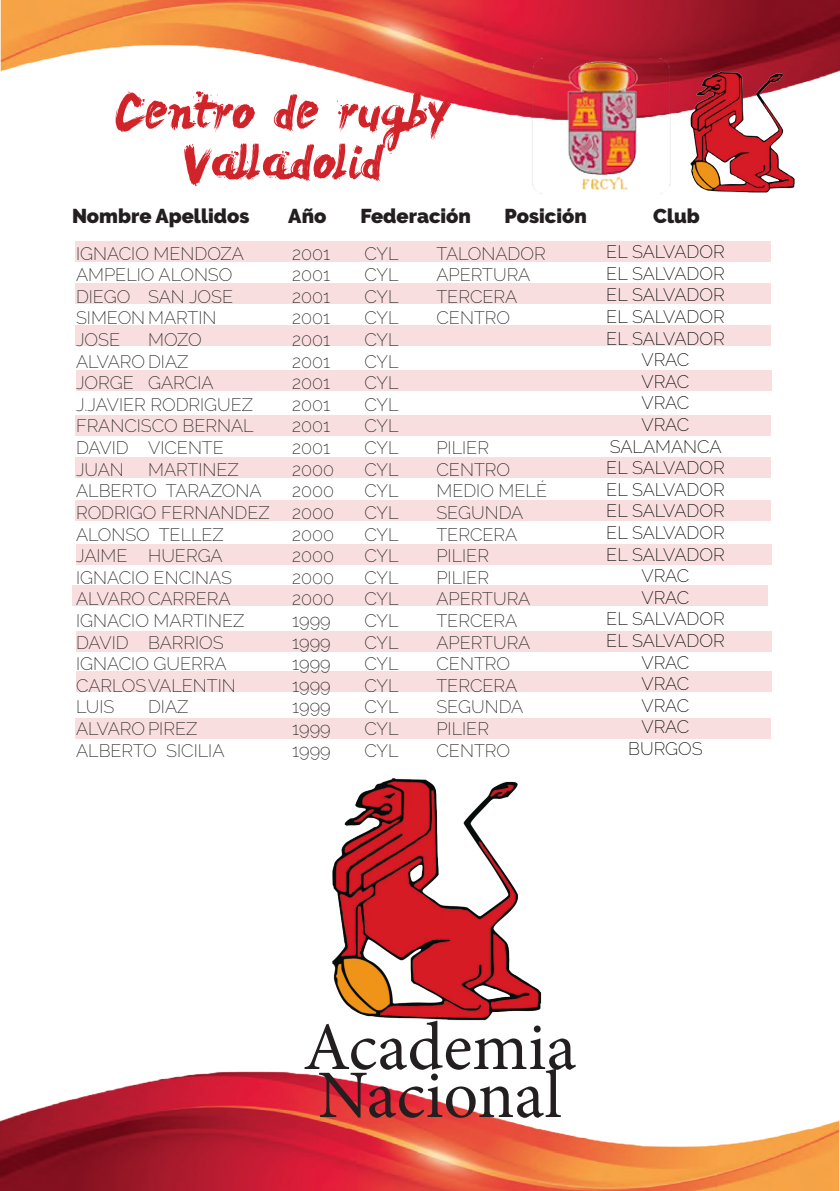
<style>
.page{position:relative;width:840px;height:1191px;background:#fff}
.page>*{position:absolute;margin:0;border:0;box-sizing:border-box;transform-origin:0 0}
.t1{font:68px "Minion Pro";color:#231f20}
.t2{font:50px "Levi Re Brushed";color:#d1232a}
.t3{font:900 20px "Raleway";color:#231f20}
.t4{font:200 18px "Raleway";color:#231f20}
.t5{font:200 18px "Raleway";color:#000}
</style>
<div class="page">
<img style="left:0;top:0;width:839px;height:113px">
<img style="left:0;top:1071px;width:839px;height:120px">
<div style="left:75px;top:241px;width:695px;height:20px;background:#f8dedf"></div>
<div style="left:75px;top:283px;width:695px;height:20px;background:#f8dedf"></div>
<div style="left:75px;top:326px;width:695px;height:20px;background:#f8dedf"></div>
<div style="left:76px;top:370px;width:695px;height:20px;background:#f8dedf"></div>
<div style="left:75px;top:415px;width:695px;height:20px;background:#f8dedf"></div>
<div style="left:75px;top:457px;width:695px;height:21px;background:#f8dedf"></div>
<img style="left:686px;top:71px;width:111px;height:122px">
<img style="left:494px;top:14px;width:192px;height:180px">
<img style="left:332px;top:778px;width:210px;height:243px">
<div style="left:76px;top:544px;width:695px;height:21px;background:#f8dedf"></div>
<div style="left:72px;top:585px;width:695px;height:21px;background:#f8dedf"></div>
<div style="left:76px;top:631px;width:695px;height:21px;background:#f8dedf"></div>
<div style="left:76px;top:671px;width:695px;height:21px;background:#f8dedf"></div>
<div style="left:75px;top:718px;width:695px;height:21px;background:#f8dedf"></div>
<div style="left:75px;top:500px;width:695px;height:21px;background:#f8dedf"></div>
<p class="t2" style="left:115px;top:81px;width:331px">Centro de rugby</p>
<p class="t2" style="left:178px;top:131px;width:205px">Valladolid</p>
<p class="t3" style="left:72px;top:204px;width:179px">Nombre Apellidos</p>
<p class="t3" style="left:288px;top:204px;width:40px">Año</p>
<p class="t3" style="left:360px;top:204px;width:112px">Federación</p>
<p class="t3" style="left:504px;top:204px;width:84px">Posición</p>
<p class="t3" style="left:652px;top:204px;width:48px">Club</p>
<p class="t4" style="left:76px;top:243px;width:169px">IGNACIO MENDOZA</p>
<p class="t4" style="left:292px;top:243px;width:39px">2001</p>
<p class="t4" style="left:364px;top:243px;width:36px">CYL</p>
<p class="t4" style="left:436px;top:243px;width:111px">TALONADOR</p>
<p class="t4" style="left:76px;top:264px;width:158px">AMPELIO ALONSO</p>
<p class="t4" style="left:292px;top:264px;width:39px">2001</p>
<p class="t4" style="left:364px;top:264px;width:36px">CYL</p>
<p class="t4" style="left:436px;top:264px;width:95px">APERTURA</p>
<p class="t4" style="left:76px;top:286px;width:158px">DIEGO SAN JOSE</p>
<p class="t4" style="left:292px;top:286px;width:39px">2001</p>
<p class="t4" style="left:364px;top:286px;width:36px">CYL</p>
<p class="t4" style="left:436px;top:286px;width:82px">TERCERA</p>
<p class="t4" style="left:76px;top:307px;width:142px">SIMEON MARTIN</p>
<p class="t4" style="left:292px;top:307px;width:39px">2001</p>
<p class="t4" style="left:364px;top:307px;width:36px">CYL</p>
<p class="t4" style="left:436px;top:307px;width:75px">CENTRO</p>
<p class="t4" style="left:76px;top:329px;width:46px">JOSE</p>
<p class="t4" style="left:148px;top:329px;width:55px">MOZO</p>
<p class="t4" style="left:292px;top:329px;width:39px">2001</p>
<p class="t4" style="left:364px;top:329px;width:36px">CYL</p>
<p class="t4" style="left:76px;top:351px;width:114px">ALVARO DIAZ</p>
<p class="t4" style="left:292px;top:351px;width:39px">2001</p>
<p class="t4" style="left:364px;top:351px;width:36px">CYL</p>
<p class="t4" style="left:76px;top:372px;width:139px">JORGE GARCIA</p>
<p class="t4" style="left:292px;top:372px;width:39px">2001</p>
<p class="t4" style="left:364px;top:372px;width:36px">CYL</p>
<p class="t4" style="left:76px;top:394px;width:178px">J.JAVIER RODRIGUEZ</p>
<p class="t4" style="left:292px;top:394px;width:39px">2001</p>
<p class="t4" style="left:364px;top:394px;width:36px">CYL</p>
<p class="t4" style="left:76px;top:415px;width:179px">FRANCISCO BERNAL</p>
<p class="t4" style="left:292px;top:415px;width:39px">2001</p>
<p class="t4" style="left:364px;top:415px;width:36px">CYL</p>
<p class="t4" style="left:76px;top:437px;width:149px">DAVID VICENTE</p>
<p class="t4" style="left:292px;top:437px;width:39px">2001</p>
<p class="t4" style="left:364px;top:437px;width:36px">CYL</p>
<p class="t4" style="left:436px;top:437px;width:54px">PILIER</p>
<p class="t4" style="left:76px;top:459px;width:49px">JUAN</p>
<p class="t4" style="left:148px;top:459px;width:92px">MARTINEZ</p>
<p class="t4" style="left:292px;top:459px;width:43px">2000</p>
<p class="t4" style="left:364px;top:459px;width:36px">CYL</p>
<p class="t4" style="left:436px;top:459px;width:75px">CENTRO</p>
<p class="t4" style="left:76px;top:480px;width:187px">ALBERTO TARAZONA</p>
<p class="t4" style="left:292px;top:480px;width:43px">2000</p>
<p class="t4" style="left:364px;top:480px;width:36px">CYL</p>
<p class="t4" style="left:436px;top:480px;width:112px">MEDIO MELÉ</p>
<p class="t4" style="left:76px;top:502px;width:259px">RODRIGO FERNANDEZ 2000</p>
<p class="t4" style="left:364px;top:502px;width:36px">CYL</p>
<p class="t4" style="left:436px;top:502px;width:88px">SEGUNDA</p>
<p class="t4" style="left:76px;top:523px;width:149px">ALONSO TELLEZ</p>
<p class="t4" style="left:292px;top:523px;width:43px">2000</p>
<p class="t4" style="left:364px;top:523px;width:36px">CYL</p>
<p class="t4" style="left:436px;top:523px;width:82px">TERCERA</p>
<p class="t4" style="left:76px;top:545px;width:148px">JAIME HUERGA</p>
<p class="t4" style="left:292px;top:545px;width:43px">2000</p>
<p class="t4" style="left:364px;top:545px;width:36px">CYL</p>
<p class="t4" style="left:436px;top:545px;width:54px">PILIER</p>
<p class="t4" style="left:76px;top:567px;width:157px">IGNACIO ENCINAS</p>
<p class="t4" style="left:292px;top:567px;width:43px">2000</p>
<p class="t4" style="left:364px;top:567px;width:36px">CYL</p>
<p class="t4" style="left:436px;top:567px;width:54px">PILIER</p>
<p class="t4" style="left:76px;top:588px;width:156px">ALVARO CARRERA</p>
<p class="t4" style="left:292px;top:588px;width:43px">2000</p>
<p class="t4" style="left:364px;top:588px;width:36px">CYL</p>
<p class="t4" style="left:436px;top:588px;width:95px">APERTURA</p>
<p class="t4" style="left:76px;top:610px;width:170px">IGNACIO MARTINEZ</p>
<p class="t4" style="left:292px;top:610px;width:40px">1999</p>
<p class="t4" style="left:364px;top:610px;width:36px">CYL</p>
<p class="t4" style="left:436px;top:610px;width:82px">TERCERA</p>
<p class="t4" style="left:76px;top:631px;width:149px">DAVID BARRIOS</p>
<p class="t4" style="left:292px;top:631px;width:40px">1999</p>
<p class="t4" style="left:364px;top:631px;width:36px">CYL</p>
<p class="t4" style="left:436px;top:631px;width:95px">APERTURA</p>
<p class="t4" style="left:76px;top:653px;width:152px">IGNACIO GUERRA</p>
<p class="t4" style="left:292px;top:653px;width:40px">1999</p>
<p class="t4" style="left:364px;top:653px;width:36px">CYL</p>
<p class="t4" style="left:436px;top:653px;width:75px">CENTRO</p>
<p class="t4" style="left:76px;top:675px;width:161px">CARLOSVALENTIN</p>
<p class="t4" style="left:292px;top:675px;width:40px">1999</p>
<p class="t4" style="left:364px;top:675px;width:36px">CYL</p>
<p class="t4" style="left:436px;top:675px;width:82px">TERCERA</p>
<p class="t4" style="left:76px;top:696px;width:40px">LUIS</p>
<p class="t4" style="left:148px;top:696px;width:42px">DIAZ</p>
<p class="t4" style="left:292px;top:696px;width:40px">1999</p>
<p class="t4" style="left:364px;top:696px;width:36px">CYL</p>
<p class="t4" style="left:436px;top:696px;width:88px">SEGUNDA</p>
<p class="t4" style="left:76px;top:718px;width:123px">ALVARO PIREZ</p>
<p class="t4" style="left:292px;top:718px;width:40px">1999</p>
<p class="t4" style="left:364px;top:718px;width:36px">CYL</p>
<p class="t4" style="left:436px;top:718px;width:54px">PILIER</p>
<p class="t4" style="left:76px;top:739px;width:150px">ALBERTO SICILIA</p>
<p class="t4" style="left:292px;top:739px;width:40px">1999</p>
<p class="t4" style="left:364px;top:739px;width:36px">CYL</p>
<p class="t4" style="left:436px;top:739px;width:75px">CENTRO</p>
<p class="t5" style="left:606px;top:241px;width:120px">EL SALVADOR</p>
<p class="t5" style="left:606px;top:263px;width:120px">EL SALVADOR</p>
<p class="t5" style="left:606px;top:284px;width:120px">EL SALVADOR</p>
<p class="t5" style="left:606px;top:306px;width:120px">EL SALVADOR</p>
<p class="t5" style="left:606px;top:328px;width:120px">EL SALVADOR</p>
<p class="t5" style="left:641px;top:349px;width:49px">VRAC</p>
<p class="t5" style="left:641px;top:371px;width:49px">VRAC</p>
<p class="t5" style="left:641px;top:392px;width:49px">VRAC</p>
<p class="t5" style="left:641px;top:414px;width:49px">VRAC</p>
<p class="t5" style="left:609px;top:436px;width:113px">SALAMANCA</p>
<p class="t5" style="left:606px;top:457px;width:120px">EL SALVADOR</p>
<p class="t5" style="left:606px;top:479px;width:120px">EL SALVADOR</p>
<p class="t5" style="left:606px;top:500px;width:120px">EL SALVADOR</p>
<p class="t5" style="left:606px;top:522px;width:120px">EL SALVADOR</p>
<p class="t5" style="left:606px;top:544px;width:120px">EL SALVADOR</p>
<p class="t5" style="left:641px;top:565px;width:49px">VRAC</p>
<p class="t5" style="left:641px;top:587px;width:49px">VRAC</p>
<p class="t5" style="left:606px;top:608px;width:120px">EL SALVADOR</p>
<p class="t5" style="left:606px;top:630px;width:120px">EL SALVADOR</p>
<p class="t5" style="left:641px;top:652px;width:49px">VRAC</p>
<p class="t5" style="left:641px;top:673px;width:49px">VRAC</p>
<p class="t5" style="left:641px;top:695px;width:49px">VRAC</p>
<p class="t5" style="left:641px;top:716px;width:49px">VRAC</p>
<p class="t5" style="left:627px;top:738px;width:76px">BURGOS</p>
<p class="t1" style="left:303px;top:1001px;width:274px">Academia</p>
<p class="t1" style="left:317px;top:1049px;width:245px">Nacional</p>
</div>
